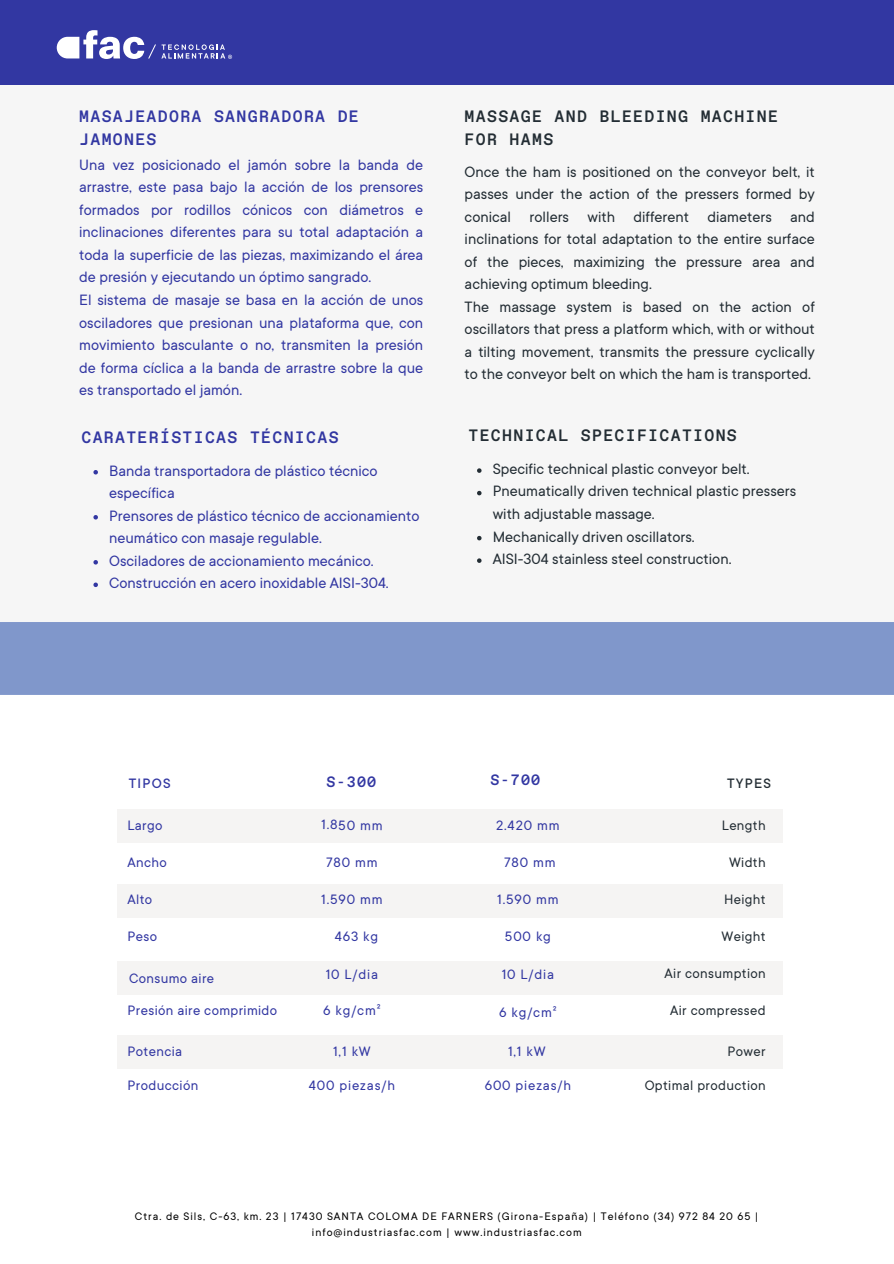
<style>
.page{position:relative;width:894px;height:1264px;background:#fff}
.page>*{position:absolute;margin:0;border:0;box-sizing:border-box;transform-origin:0 0}
.t1{font:16.5px/22.5px "TT Commons";color:#3237a2}
.t2{font:16.5px/22.5px "TT Commons";color:#232d34}
.t3{font:500 16.5px/22.5px "Favorit Mono";letter-spacing:.08em;color:#232d34}
.t4{font:500 16.5px/22.5px "Favorit Mono";letter-spacing:.08em;color:#3237a2}
.t5{font:15px "TT Commons";letter-spacing:.025em;color:#3237a2}
.t6{font:15px "TT Commons";letter-spacing:.025em;color:#232d34}
.t7{font:15px "TT Commons";letter-spacing:.06em;color:#3237a2}
.t8{font:500 15px "Favorit Mono";letter-spacing:.08em;color:#3237a2}
.t9{font:500 15px "TT Commons";letter-spacing:.08em;color:#3237a2}
.t10{font:500 15px "TT Commons";letter-spacing:.08em;color:#232d34}
.t11{font:12px/16px "TT Commons";letter-spacing:.08em;color:#000;text-align:center}
</style>
<div class="page">
<div style="left:0;top:0;width:893px;height:85px;background:#3237a2"></div>
<div style="left:0;top:85px;width:893px;height:571px;background:#f6f6f6"></div>
<svg style="left:93px;top:470px;width:5px;height:4px"></svg>
<svg style="left:93px;top:515px;width:5px;height:4px"></svg>
<svg style="left:93px;top:560px;width:5px;height:4px"></svg>
<svg style="left:93px;top:582px;width:5px;height:5px"></svg>
<svg style="left:477px;top:468px;width:4px;height:5px"></svg>
<svg style="left:477px;top:491px;width:4px;height:4px"></svg>
<svg style="left:477px;top:536px;width:4px;height:4px"></svg>
<svg style="left:477px;top:558px;width:4px;height:5px"></svg>
<div style="left:0;top:622px;width:893px;height:73px;background:#8097cb"></div>
<div style="left:117px;top:809px;width:665px;height:34px;background:#f5f4f3"></div>
<div style="left:117px;top:883px;width:665px;height:34px;background:#f5f4f3"></div>
<div style="left:117px;top:960px;width:665px;height:34px;background:#f5f4f3"></div>
<div style="left:117px;top:1035px;width:665px;height:34px;background:#f5f4f3"></div>
<svg style="left:57px;top:30px;width:175px;height:29px"></svg>
<h1 class="t4" style="left:79px;top:105px;width:281px">MASAJEADORA SANGRADORA DE<br>JAMONES</h1>
<p class="t3" style="left:464px;top:105px;width:315px">MASSAGE AND BLEEDING MACHINE<br>FOR HAMS</p>
<p class="t1" style="left:79px;top:154px;width:345px">Una vez posicionado el jamón sobre la banda de arrastre, este pasa bajo la acción de los prensores formados por rodillos cónicos con diámetros e inclinaciones diferentes para su total adaptación a toda la superficie de las piezas, maximizando el área de presión y ejecutando un óptimo sangrado.<br>El sistema de masaje se basa en la acción de unos osciladores que presionan una plataforma que, con movimiento basculante o no, transmiten la presión de forma cíclica a la banda de arrastre sobre la que es transportado el jamón.</p>
<h1 class="t2" style="left:464px;top:161px;width:351px">Once the ham is positioned on the conveyor belt, it passes under the action of the pressers formed by conical rollers with different diameters and inclinations for total adaptation to the entire surface of the pieces, maximizing the pressure area and achieving optimum bleeding.<br>The massage system is based on the action of oscillators that press a platform which, with or without a tilting movement, transmits the pressure cyclically to the conveyor belt on which the ham is transported.</h1>
<p class="t4" style="left:81px;top:426px;width:258px">CARATERÍSTICAS TÉCNICAS</p>
<h2 class="t1" style="left:109px;top:459px;width:270px">Banda transportadora de plástico técnico específica</h2>
<h1 class="t1" style="left:109px;top:504px;width:312px">Prensores de plástico técnico de accionamiento neumático con masaje regulable.</h1>
<p class="t1" style="left:109px;top:549px;width:266px">Osciladores de accionamiento mecánico.</p>
<p class="t1" style="left:109px;top:572px;width:281px">Construcción en acero inoxidable AISI-304.</p>
<p class="t3" style="left:468px;top:424px;width:270px">TECHNICAL SPECIFICATIONS</p>
<p class="t2" style="left:492px;top:458px;width:258px">Specific technical plastic conveyor belt.</p>
<p class="t2" style="left:492px;top:480px;width:305px">Pneumatically driven technical plastic pressers with adjustable massage.</p>
<h1 class="t2" style="left:492px;top:525px;width:203px">Mechanically driven oscillators.</h1>
<h2 class="t2" style="left:492px;top:548px;width:240px">AISI-304 stainless steel construction.</h2>
<h1 class="t9" style="left:129px;top:776px;width:43px">TIPOS</h1>
<h3 class="t8" style="left:326px;top:772px;width:51px">S-300</h3>
<h1 class="t8" style="left:490px;top:770px;width:51px">S-700</h1>
<h1 class="t10" style="left:726px;top:776px;width:45px">TYPES</h1>
<h2 class="t5" style="left:127px;top:818px;width:36px">Largo</h2>
<h2 class="t5" style="left:321px;top:817px;width:63px;rotate:1deg">1.850 mm</h2>
<h2 class="t5" style="left:496px;top:818px;width:65px">2.420 mm</h2>
<h2 class="t6" style="left:721px;top:818px;width:45px">Length</h2>
<h2 class="t5" style="left:127px;top:855px;width:41px">Ancho</h2>
<h2 class="t5" style="left:326px;top:855px;width:53px">780 mm</h2>
<h2 class="t5" style="left:504px;top:855px;width:53px">780 mm</h2>
<h2 class="t6" style="left:728px;top:855px;width:38px">Width</h2>
<h2 class="t5" style="left:127px;top:891px;width:26px">Alto</h2>
<h2 class="t5" style="left:321px;top:891px;width:63px">1.590 mm</h2>
<h2 class="t5" style="left:497px;top:891px;width:63px">1.590 mm</h2>
<h2 class="t6" style="left:723px;top:891px;width:43px">Height</h2>
<h2 class="t5" style="left:127px;top:928px;width:31px">Peso</h2>
<h2 class="t5" style="left:334px;top:928px;width:45px">463 kg</h2>
<h2 class="t5" style="left:505px;top:928px;width:47px">500 kg</h2>
<h2 class="t6" style="left:721px;top:928px;width:46px">Weight</h2>
<h2 class="t5" style="left:129px;top:971px;width:87px">Consumo aire</h2>
<h2 class="t5" style="left:325px;top:967px;width:54px">10 L/dia</h2>
<h2 class="t6" style="left:664px;top:965px;width:103px">Air consumption</h2>
<h2 class="t5" style="left:501px;top:967px;width:54px">10 L/dia</h2>
<h2 class="t5" style="left:499px;top:1005px;width:59px">6 kg/cm²</h2>
<h2 class="t5" style="left:127px;top:1003px;width:151px">Presión aire comprimido</h2>
<h2 class="t5" style="left:323px;top:1003px;width:59px">6 kg/cm²</h2>
<h2 class="t6" style="left:670px;top:1003px;width:97px">Air compressed</h2>
<h2 class="t5" style="left:127px;top:1044px;width:56px">Potencia</h2>
<h2 class="t5" style="left:333px;top:1044px;width:39px">1,1 kW</h2>
<h2 class="t5" style="left:508px;top:1044px;width:39px">1,1 kW</h2>
<h2 class="t6" style="left:727px;top:1044px;width:40px">Power</h2>
<h2 class="t5" style="left:127px;top:1077px;width:72px">Producción</h2>
<h2 class="t7" style="left:309px;top:1077px;width:88px">400 piezas/h</h2>
<h2 class="t7" style="left:484px;top:1077px;width:88px">600 piezas/h</h2>
<h2 class="t6" style="left:644px;top:1077px;width:122px">Optimal production</h2>
<p class="t11" style="left:135px;top:1208px;width:625px">Ctra. de Sils, C-63, km. 23 | 17430 SANTA COLOMA DE FARNERS (Girona-España) | Teléfono (34) 972 84 20 65 | info@industriasfac.com | www.industriasfac.com</p>
</div>
